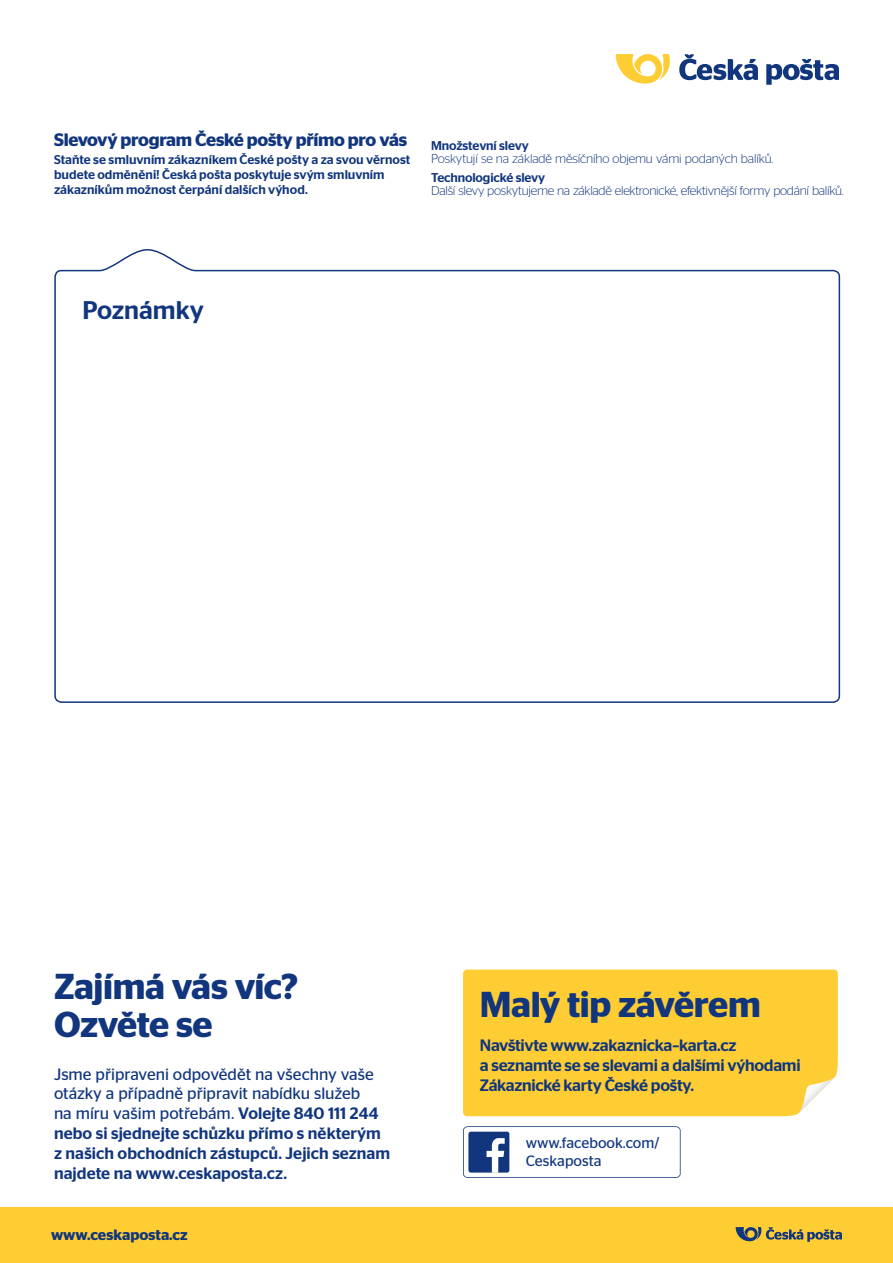
<style>
.page{position:relative;width:893px;height:1263px;background:#fff}
.page>*{position:absolute;margin:0;border:0;box-sizing:border-box;transform-origin:0 0}
.t1{font:600 36px/37.5px "Stag Sans";letter-spacing:-.015em;color:#11367e}
.t2{font:500 25.5px "Stag Sans";letter-spacing:-.005em;color:#11367e}
.t3{font:600 18px "Stag Sans";letter-spacing:-.02em;color:#11367e}
.t4{font:500 16.5px/19.8px "Stag Sans";letter-spacing:-.01em;color:#11367e}
.t5{font:15px/18px "Stag Sans";color:#11367e}
.t6{font:600 15px "Stag Sans";color:#11367e}
.t7{font:500 12.75px/15.3px "Stag Sans";color:#11367e}
.t8{font:300 12.75px "Stag Sans";letter-spacing:-.02em;color:#11367e}
.s1{font-weight:400}
</style>
<div class="page">
<div style="left:0;top:1207px;width:893px;height:56px;background:#fecd33"></div>
<svg style="left:736px;top:1227px;width:106px;height:15px"></svg>
<svg style="left:679px;top:54px;width:160px;height:31px"></svg>
<svg style="left:616px;top:54px;width:54px;height:30px"></svg>
<div style="left:463px;top:969px;width:375px;height:147px;background:#fecd33"></div>
<svg style="left:798px;top:1076px;width:37px;height:37px"></svg>
<svg style="left:463px;top:1126px;width:218px;height:52px"></svg>
<svg style="left:54px;top:249px;width:787px;height:454px"></svg>
<p class="t3" style="left:54px;top:130px;width:355px">Slevový program České pošty přímo pro vás</p>
<p class="t7" style="left:54px;top:151px;width:358px">Staňte se smluvním zákazníkem České pošty a za svou věrnost budete odměněni! Česká pošta poskytuje svým smluvním zákazníkům možnost čerpání dalších výhod.</p>
<p class="t7" style="left:431px;top:137px;width:99px">Množstevní slevy</p>
<p class="t8" style="left:431px;top:152px;width:344px">Poskytují se na základě měsíčního objemu vámi podaných balíků.</p>
<p class="t7" style="left:431px;top:169px;width:115px">Technologické slevy</p>
<p class="t8" style="left:431px;top:184px;width:414px">Další slevy poskytujeme na základě elektronické, efektivnější formy podání balíků.</p>
<h2 class="t2" style="left:82px;top:296px;width:123px">Poznámky</h2>
<h1 class="t1" style="left:54px;top:968px;width:246px">Zajímá vás víc?<br>Ozvěte se</h1>
<p class="t4" style="left:54px;top:1064px;width:338px"><span class="s1">Jsme připraveni odpovědět na všechny vaše otázky a případně připravit nabídku služeb<br>na míru vašim potřebám.</span> Volejte 840 111 244 nebo si sjednejte schůzku přímo s některým z našich obchodních zástupců. Jejich seznam najdete na www.ceskaposta.cz.</p>
<p class="t6" style="left:51px;top:1225px;width:138px">www.ceskaposta.cz</p>
<h1 class="t1" style="left:480px;top:986px;width:282px">Malý tip závěrem</h1>
<p class="t4" style="left:480px;top:1035px;width:322px">Navštivte www.zakaznicka–karta.cz<br>a seznamte se se slevami a dalšími výhodami<br>Zákaznické karty České pošty.</p>
<p class="t5" style="left:526px;top:1134px;width:135px">www.facebook.com/<br>Ceskaposta</p>
</div>
